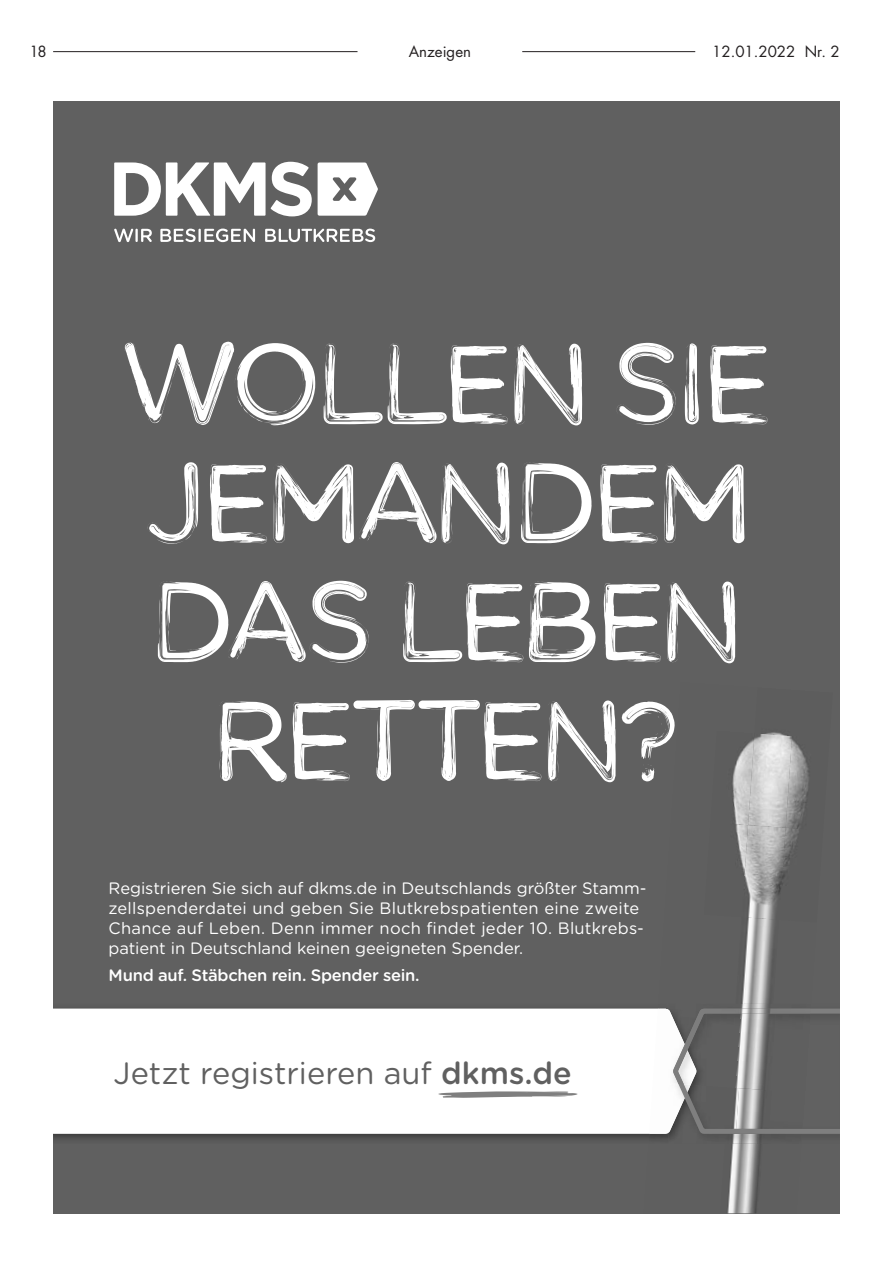
<style>
.page{position:relative;width:893px;height:1263px;background:#fff}
.page>*{position:absolute;margin:0;border:0;box-sizing:border-box;transform-origin:0 0}
.t1{font:118.95px/118.9px "DKMS Brushed";letter-spacing:-.005em;color:#fff;text-align:center}
.t2{font:30.9px "Gotham Rounded";color:#606060}
.t3{font:16.5px/19.8px "Gotham Rounded";color:#fff}
.t4{font:500 16.5px "Gotham Rounded";letter-spacing:-.02em;color:#fff}
.t5{font:15px "Futura";color:#231f20}
.s1{font-weight:500}
</style>
<div class="page">
<hr style="left:53px;top:51px;width:304px;height:1px;background:#231f20">
<hr style="left:522px;top:51px;width:173px;height:1px;background:#231f20">
<div style="left:53px;top:101px;width:787px;height:1112px;background:#606060"></div>
<div style="left:53px;top:1008px;width:595px;height:126px;background:#fff"></div>
<img style="left:727px;top:1144px;width:31px;height:69px">
<img style="left:758px;top:1144px;width:3px;height:37px">
<img style="left:648px;top:1006px;width:21px;height:138px">
<img style="left:649px;top:1008px;width:20px;height:126px">
<img style="left:706px;top:1134px;width:96px;height:10px">
<img style="left:669px;top:1044px;width:4px;height:89px">
<svg style="left:673px;top:1008px;width:167px;height:126px"></svg>
<img style="left:736px;top:825px;width:6px;height:38px">
<img style="left:732px;top:744px;width:16px;height:81px">
<img style="left:742px;top:920px;width:31px;height:84px">
<img style="left:742px;top:825px;width:37px;height:95px">
<img style="left:748px;top:739px;width:38px;height:89px">
<img style="left:754px;top:732px;width:33px;height:7px">
<img style="left:779px;top:828px;width:20px;height:66px">
<img style="left:786px;top:736px;width:23px;height:94px">
<img style="left:660px;top:1006px;width:9px;height:2px">
<img style="left:655px;top:1008px;width:14px;height:75px">
<img style="left:741px;top:1004px;width:70px;height:4px">
<img style="left:669px;top:1010px;width:4px;height:34px">
<img style="left:706px;top:1013px;width:30px;height:75px">
<img style="left:736px;top:1013px;width:34px;height:77px">
<img style="left:770px;top:1013px;width:40px;height:80px">
<img style="left:687px;top:1084px;width:19px;height:2px">
<img style="left:678px;top:1084px;width:18px;height:1px">
<img style="left:673px;top:1008px;width:49px;height:76px">
<img style="left:721px;top:1008px;width:90px;height:5px">
<svg style="left:433px;top:1091px;width:147px;height:7px"></svg>
<svg style="left:114px;top:162px;width:198px;height:54px"></svg>
<svg style="left:318px;top:162px;width:60px;height:54px"></svg>
<svg style="left:114px;top:229px;width:261px;height:13px"></svg>
<p class="t5" style="left:30px;top:41px;width:19px">18</p>
<p class="t5" style="left:409px;top:41px;width:64px">Anzeigen</p>
<p class="t5" style="left:712px;top:41px;width:129px">12.01.2022 Nr. 2</p>
<h1 class="t1" style="left:123px;top:329px;width:648px">WOLLEN SIE<br>JEMANDEm<br>DAS LEBEN<br>RETTEN?</h1>
<p class="t3" style="left:109px;top:878px;width:540px">Registrieren Sie sich auf dkms.de in Deutschlands größter Stamm&shy;zellspenderdatei und geben Sie Blutkrebspatienten eine zweite Chance auf Leben. Denn immer noch findet jeder 10. Blutkrebs&shy;patient in Deutschland keinen geeigneten Spender.</p>
<p class="t4" style="left:109px;top:963px;width:313px">Mund auf. Stäbchen rein. Spender sein.</p>
<h2 class="t2" style="left:114px;top:1051px;width:460px">Jetzt registrieren auf <span class="s1">dkms.de</span></h2>
</div>
